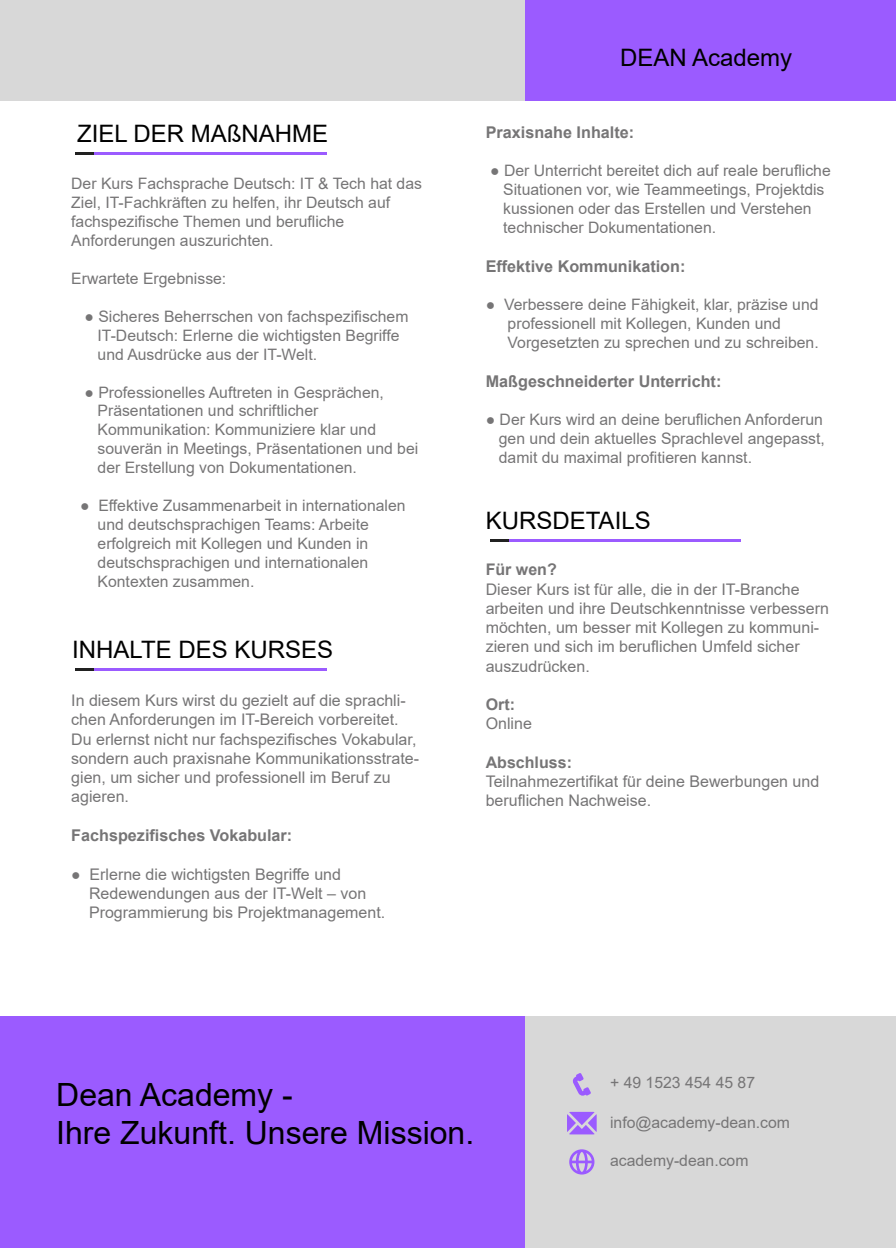
<style>
.page{position:relative;width:896px;height:1248px;background:#fff}
.page>*{position:absolute;margin:0;border:0;box-sizing:border-box;transform-origin:0 0}
.t1{font:32px/38.4px "Arial";color:#000}
.t2{font:24px "Arial";color:#000}
.t3{font:700 16.2px "Arial";color:#767576}
.t4{font:16px/19.2px "Arial";color:#767576}
.t5{font:700 16px "Arial";color:#767576}
.t6{font:15.8px/19px "Arial";color:#767576}
.s1{font-size:15.8px}
</style>
<div class="page">
<div style="left:524px;top:0;width:372px;height:101px;background:#9b5bff"></div>
<div style="left:0;top:0;width:524px;height:101px;background:#d8d8d8"></div>
<div style="left:524px;top:1016px;width:372px;height:231px;background:#d8d8d8"></div>
<div style="left:0;top:1016px;width:524px;height:231px;background:#9b5bff"></div>
<svg style="left:573px;top:1073px;width:18px;height:22px"></svg>
<svg style="left:569px;top:1149px;width:25px;height:25px"></svg>
<svg style="left:567px;top:1111px;width:30px;height:23px"></svg>
<hr style="left:94px;top:152px;width:232px;height:3px;background:#9b5bff">
<hr style="left:76px;top:152px;width:18px;height:3px;background:#212121">
<hr style="left:94px;top:668px;width:232px;height:3px;background:#9b5bff">
<hr style="left:76px;top:668px;width:18px;height:3px;background:#212121">
<hr style="left:508px;top:539px;width:232px;height:2px;background:#9b5bff">
<svg style="left:490px;top:539px;width:18px;height:2px"></svg>
<h2 class="t2" style="left:77px;top:124px;width:253px">ZIEL DER MAflNAHME</h2>
<p class="t6" style="left:71px;top:176px;width:352px">Der Kurs Fachsprache Deutsch: IT &amp; Tech hat das Ziel, IT-Fachkr‰ften zu helfen, ihr Deutsch auf fachspezifische Themen und berufliche Anforderungen auszurichten.</p>
<p class="t6" style="left:71px;top:270px;width:157px">Erwartete Ergebnisse:</p>
<p class="t6" style="left:98px;top:306px;width:312px;text-indent:-13px">● Sicheres Beherrschen von fachspezifischem<br>IT-Deutsch: Erlerne die wichtigsten Begriffe und Ausdr¸cke aus der IT-Welt.</p>
<p class="t6" style="left:98px;top:382px;width:322px;text-indent:-13px">● Professionelles Auftreten in Gesprächen, Pr‰sentationen und schriftlicher Kommunikation: Kommuniziere klar und souver‰n in Meetings, Pr‰sentationen und bei der Erstellung von Dokumentationen.</p>
<p class="t6" style="left:98px;top:496px;width:309px;text-indent:-18px">● Effektive Zusammenarbeit in internationalen und deutschsprachigen Teams: Arbeite erfolgreich mit Kollegen und Kunden in deutschsprachigen und internationalen Kontexten zusammen.</p>
<h2 class="t2" style="left:72px;top:640px;width:262px">INHALTE DES KURSES</h2>
<p class="t4" style="left:71px;top:692px;width:349px">In diesem Kurs wirst du gezielt auf die sprachli&shy;chen Anforderungen im IT-Bereich vorbereitet.<br>Du erlernst nicht nur fachspezifisches Vokabular, sondern auch praxisnahe Kommunikationsstrate&shy;gien, um sicher und professionell im Beruf zu agieren.</p>
<p class="t3" style="left:71px;top:829px;width:222px">Fachspezifisches Vokabular:</p>
<p class="t4" style="left:89px;top:865px;width:298px;text-indent:-18px"><span class="s1">●</span> Erlerne die wichtigsten Begriffe und<br>Redewendungen aus der IT-Welt ñ von<br>Programmierung bis Projektmanagement.</p>
<h2 class="t2" style="left:620px;top:48px;width:174px">DEAN Academy</h2>
<p class="t3" style="left:486px;top:126px;width:150px">Praxisnahe Inhalte:</p>
<p class="t6" style="left:503px;top:161px;width:329px;text-indent:-13px">● Der Unterricht bereitet dich auf reale berufliche Situationen vor, wie Teammeetings, Projektdis kussionen oder das Erstellen und Verstehen technischer Dokumentationen.</p>
<p class="t3" style="left:486px;top:260px;width:201px">Effektive Kommunikation:</p>
<p class="t6" style="left:508px;top:295px;width:313px;text-indent:-22px">● Verbessere deine F‰higkeit, klar, pr‰zise und professionell mit Kollegen, Kunden und<br>Vorgesetzten zu sprechen und zu schreiben.</p>
<p class="t3" style="left:486px;top:375px;width:237px">Maflgeschneiderter Unterricht:</p>
<p class="t6" style="left:499px;top:410px;width:327px;text-indent:-13px">● Der Kurs wird an deine beruflichen Anforderun gen und dein aktuelles Sprachlevel angepasst, damit du maximal profitieren kannst.</p>
<h2 class="t2" style="left:486px;top:511px;width:166px">KURSDETAILS</h2>
<p class="t5" style="left:486px;top:563px;width:73px">F¸r wen?</p>
<p class="t4" style="left:486px;top:581px;width:345px">Dieser Kurs ist f¸r alle, die in der IT-Branche arbeiten und ihre Deutschkenntnisse verbessern mˆchten, um besser mit Kollegen zu kommuni&shy;zieren und sich im beruflichen Umfeld sicher auszudr¸cken.</p>
<p class="t5" style="left:486px;top:698px;width:31px">Ort:</p>
<p class="t4" style="left:486px;top:715px;width:48px">Online</p>
<p class="t5" style="left:486px;top:755px;width:88px">Abschluss:</p>
<p class="t4" style="left:486px;top:773px;width:335px">Teilnahmezertifikat f¸r deine Bewerbungen und beruflichen Nachweise.</p>
<h1 class="t1" style="left:56px;top:1077px;width:419px">Dean Academy -<br>Ihre Zukunft. Unsere Mission.</h1>
<p class="t6" style="left:610px;top:1074px;width:147px">+ 49 1523 454 45 87</p>
<p class="t6" style="left:610px;top:1114px;width:181px">info@academy-dean.com</p>
<p class="t6" style="left:610px;top:1152px;width:140px">academy-dean.com</p>
</div>
